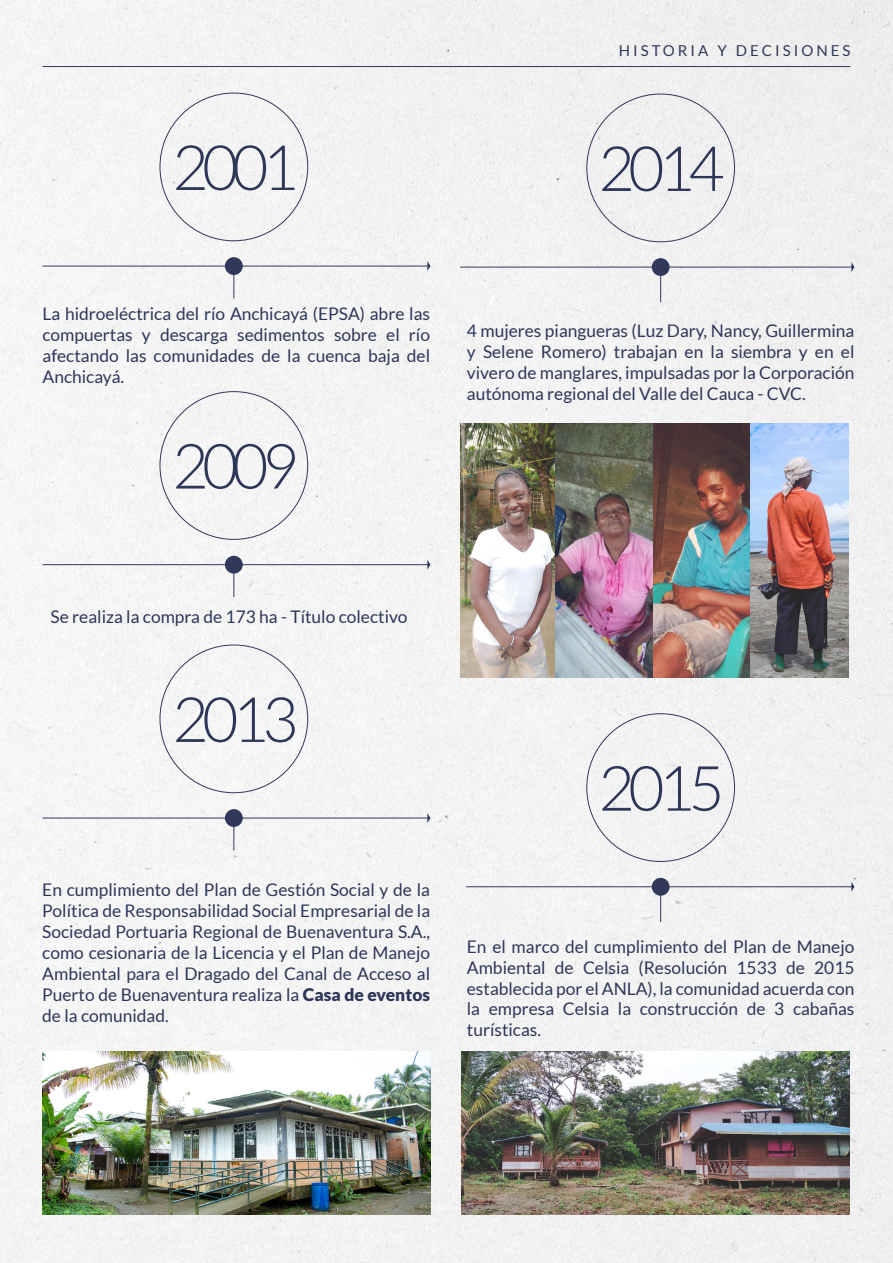
<style>
.page{position:relative;width:893px;height:1263px;background:#fff}
.page>*{position:absolute;margin:0;border:0;box-sizing:border-box;transform-origin:0 0}
.t1{font:300 62.4px "Lato";letter-spacing:-.1em;color:#2e3658}
.t2{font:17.4px/20.9px "Lato";color:#2e3658;text-align:justify}
.t3{font:15px "Lato";letter-spacing:.2em;color:#323859}
.s1{font-weight:900}
</style>
<div class="page">
<div style="left:0;top:0;width:893px;height:1262px;background:#f3f3f3"></div>
<hr style="left:43px;top:66px;width:807px;height:1px;background:#323859">
<hr style="left:43px;top:266px;width:385px;height:1px;background:#323859">
<svg style="left:427px;top:261px;width:3px;height:10px"></svg>
<div style="left:225px;top:257px;width:18px;height:18px;background:#323859;border-radius:50%"></div>
<hr style="left:233px;top:266px;width:1px;height:32px;background:#323859">
<hr style="left:43px;top:564px;width:385px;height:1px;background:#323859">
<svg style="left:427px;top:560px;width:3px;height:9px"></svg>
<div style="left:225px;top:556px;width:18px;height:18px;background:#323859;border-radius:50%"></div>
<hr style="left:233px;top:565px;width:1px;height:32px;background:#323859">
<hr style="left:43px;top:818px;width:385px;height:1px;background:#323859">
<svg style="left:427px;top:813px;width:3px;height:10px"></svg>
<div style="left:225px;top:809px;width:18px;height:18px;background:#323859;border-radius:50%"></div>
<hr style="left:233px;top:818px;width:1px;height:32px;background:#323859">
<img style="left:42px;top:1052px;width:388px;height:163px">
<img style="left:461px;top:1052px;width:388px;height:163px">
<hr style="left:460px;top:267px;width:392px;height:1px;background:#323859">
<svg style="left:851px;top:262px;width:3px;height:10px"></svg>
<div style="left:652px;top:258px;width:18px;height:18px;background:#323859;border-radius:50%"></div>
<hr style="left:660px;top:267px;width:1px;height:35px;background:#323859">
<hr style="left:466px;top:886px;width:386px;height:1px;background:#323859">
<svg style="left:851px;top:882px;width:3px;height:9px"></svg>
<div style="left:652px;top:878px;width:18px;height:18px;background:#323859;border-radius:50%"></div>
<hr style="left:660px;top:887px;width:1px;height:35px;background:#323859">
<img style="left:460px;top:423px;width:95px;height:254px">
<img style="left:555px;top:423px;width:293px;height:254px">
<h1 class="t1" style="left:172px;top:134px;width:128px">2001</h1>
<p class="t3" style="left:619px;top:42px;width:233px">HISTORIA Y DECISIONES</p>
<h1 class="t1" style="left:598px;top:135px;width:128px">2014</h1>
<p class="t2" style="left:43px;top:303px;width:389px">La hidroeléctrica del río Anchicayá (EPSA) abre las compuertas y descarga sedimentos sobre el río afectando las comunidades de la cuenca baja del Anchicayá.</p>
<h1 class="t1" style="left:172px;top:433px;width:128px">2009</h1>
<p class="t2" style="left:467px;top:320px;width:389px">4 mujeres piangueras (Luz Dary, Nancy, Guillermina y Selene Romero) trabajan en la siembra y en el vivero de manglares, impulsadas por la Corporación autónoma regional del Valle del Cauca - CVC.</p>
<p class="t2" style="left:51px;top:606px;width:358px">Se realiza la compra de 173 ha - Título colectivo</p>
<h1 class="t1" style="left:172px;top:686px;width:128px">2013</h1>
<p class="t2" style="left:42px;top:879px;width:389px">En cumplimiento del Plan de Gestión Social y de la Política de Responsabilidad Social Empresarial de la Sociedad Portuaria Regional de Buenaventura S.A., como cesionaria de la Licencia y el Plan de Manejo Ambiental para el Dragado del Canal de Acceso al Puerto de Buenaventura realiza la <span class="s1">Casa de eventos </span>de la comunidad.</p>
<h1 class="t1" style="left:598px;top:755px;width:128px">2015</h1>
<p class="t2" style="left:467px;top:936px;width:389px">En el marco del cumplimiento del Plan de Manejo Ambiental de Celsia (Resolución 1533 de 2015 establecida por el ANLA), la comunidad acuerda con la empresa Celsia la construcción de 3 cabañas turísticas.</p>
</div>
